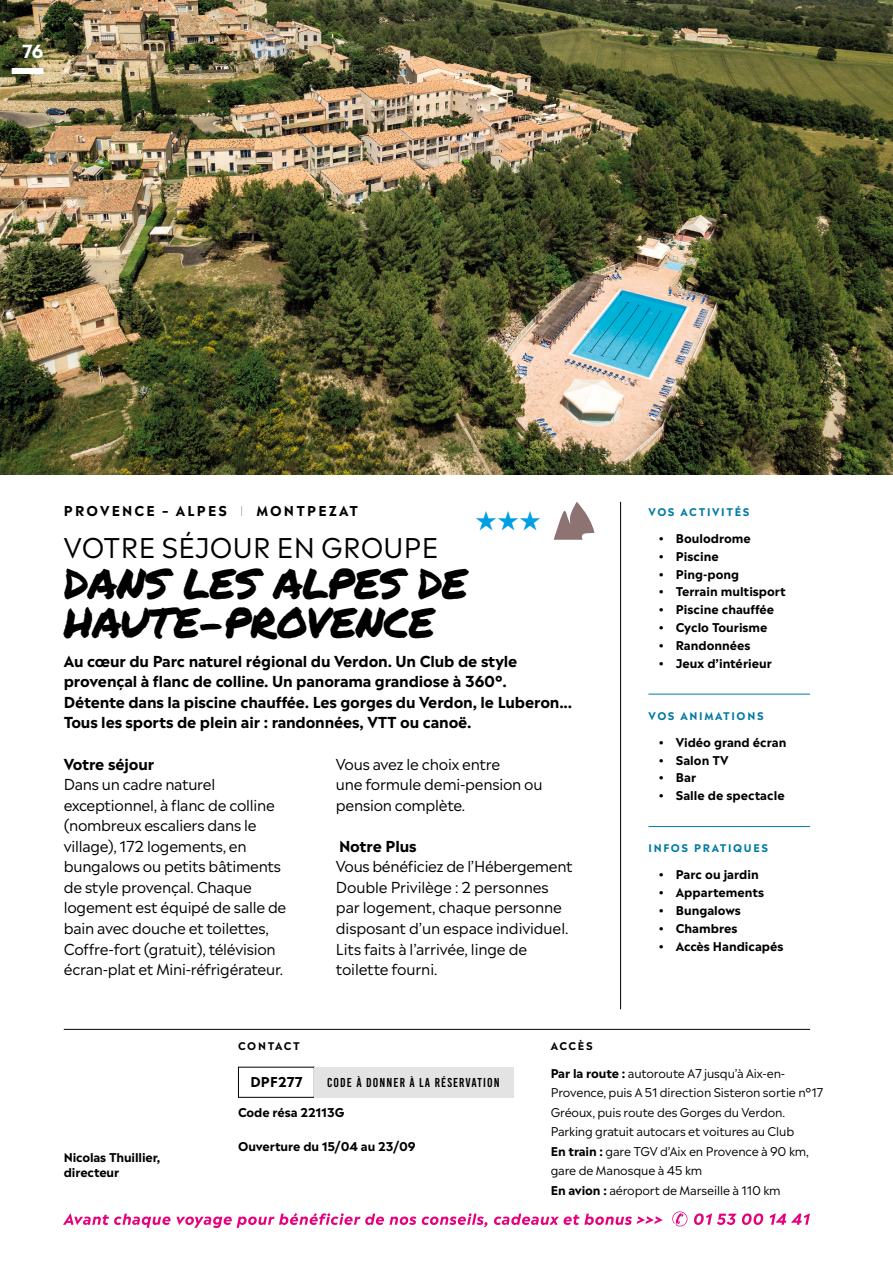
<style>
.page{position:relative;width:893px;height:1263px;background:#fff}
.page>*{position:absolute;margin:0;border:0;box-sizing:border-box;transform-origin:0 0}
.t1{font:42px/39px "Permanent Marker";letter-spacing:-.015em;color:#000}
.t2{font:27px "Madera";letter-spacing:.01em;color:#000}
.t3{font:27px "Zapf Dingbats ITC";color:#009fe3}
.t4{font:700 18px "Madera";color:#fff}
.t5{font:15px/20.5px "Madera";letter-spacing:-.015em;color:#000}
.t6{font:700 15px/20.5px "Madera";letter-spacing:-.01em;color:#000}
.t7{font:700 13.5px "Madera";letter-spacing:.16em;color:#000}
.t8{font:12.9px "Bebas Kai";letter-spacing:.085em;color:#000}
.t9{font:700 12px/15px "Madera";color:#000}
.t10{font:12px/19.5px "Madera";letter-spacing:-.01em;color:#000}
.t11{font:700 10.5px "Madera";letter-spacing:.16em;color:#007aa3}
.t12{font:700 10.5px "Madera";letter-spacing:.145em;color:#000}
.s1{font-weight:100}
.s2{font-weight:700}
</style>
<div class="page">
<hr style="left:64px;top:1029px;width:746px;height:1px;background:#000">
<hr style="left:620px;top:502px;width:1px;height:507px;background:#000">
<svg style="left:63px;top:1211px;width:747px;height:17px"></svg>
<div style="left:238px;top:1067px;width:77px;height:31px;border:1px solid #000"></div>
<div style="left:314px;top:1067px;width:200px;height:31px;background:#e3e3e3"></div>
<hr style="left:648px;top:694px;width:162px;height:1px;background:#007aa3">
<hr style="left:648px;top:826px;width:162px;height:1px;background:#007aa3">
<img style="left:0;top:0;width:893px;height:474px">
<div style="left:12px;top:68px;width:32px;height:6px;background:#fff"></div>
<svg style="left:554px;top:502px;width:41px;height:38px"></svg>
<p class="t4" style="left:22px;top:36px;width:23px">76</p>
<p class="t7" style="left:64px;top:499px;width:296px">PROVENCE – ALPES <span class="s1">I</span> MONTPEZAT</p>
<h2 class="t2" style="left:64px;top:524px;width:376px">VOTRE SÉJOUR EN GROUPE</h2>
<h1 class="t1" style="left:64px;top:563px;width:406px">DANS LES ALPES DE<br>HAUTE-PROVENCE</h1>
<p class="t6" style="left:64px;top:649px;width:510px">Au cœur du Parc naturel régional du Verdon. Un Club de style provençal à flanc de colline. Un panorama grandiose à 360°.<br>Détente dans la piscine chauffée. Les gorges du Verdon, le Luberon...<br>Tous les sports de plein air : randonnées, VTT ou canoë.</p>
<p class="t6" style="left:64px;top:752px;width:92px">Votre séjour</p>
<p class="t5" style="left:64px;top:772px;width:224px">Dans un cadre naturel exceptionnel, à flanc de colline (nombreux escaliers dans le village), 172 logements, en bungalows ou petits bâtiments de style provençal. Chaque logement est équipé de salle de bain avec douche et toilettes,<br>Coffre-fort (gratuit), télévision écran-plat et Mini-réfrigérateur.</p>
<h2 class="t3" style="left:475px;top:508px;width:68px">★★★</h2>
<p class="t5" style="left:336px;top:752px;width:208px">Vous avez le choix entre<br>une formule demi-pension ou pension complète.</p>
<p class="t6" style="left:339px;top:834px;width:79px">Notre Plus</p>
<p class="t5" style="left:336px;top:854px;width:238px">Vous bénéficiez de l’Hébergement<br>Double Privilège : 2 personnes par logement, chaque personne disposant d’un espace individuel.<br>Lits faits à l’arrivée, linge de toilette fourni.</p>
<p class="t11" style="left:648px;top:503px;width:103px">VOS ACTIVITÉS</p>
<p class="t9" style="left:659px;top:529px;width:94px">• Boulodrome</p>
<p class="t9" style="left:659px;top:547px;width:61px">• Piscine</p>
<p class="t9" style="left:659px;top:565px;width:82px">• Ping-pong</p>
<p class="t9" style="left:659px;top:583px;width:129px">• Terrain multisport</p>
<p class="t9" style="left:659px;top:601px;width:117px">• Piscine chauffée</p>
<p class="t9" style="left:659px;top:619px;width:110px">• Cyclo Tourisme</p>
<p class="t9" style="left:659px;top:636px;width:93px">• Randonnées</p>
<p class="t9" style="left:659px;top:654px;width:115px">• Jeux d’intérieur</p>
<p class="t11" style="left:648px;top:707px;width:117px">VOS ANIMATIONS</p>
<p class="t9" style="left:659px;top:733px;width:129px">• Vidéo grand écran</p>
<p class="t9" style="left:659px;top:751px;width:71px">• Salon TV</p>
<p class="t9" style="left:659px;top:769px;width:39px">• Bar</p>
<p class="t9" style="left:659px;top:787px;width:127px">• Salle de spectacle</p>
<p class="t11" style="left:648px;top:839px;width:121px">INFOS PRATIQUES</p>
<p class="t9" style="left:659px;top:865px;width:101px">• Parc ou jardin</p>
<p class="t9" style="left:659px;top:883px;width:107px">• Appartements</p>
<p class="t9" style="left:659px;top:901px;width:84px">• Bungalows</p>
<p class="t9" style="left:659px;top:919px;width:80px">• Chambres</p>
<p class="t9" style="left:659px;top:937px;width:126px">• Accès Handicapés</p>
<p class="t9" style="left:64px;top:1148px;width:98px">Nicolas Thuillier, directeur</p>
<p class="t12" style="left:238px;top:1037px;width:63px">CONTACT</p>
<p class="t7" style="left:250px;top:1070px;width:54px">DPF277</p>
<p class="t8" style="left:327px;top:1076px;width:174px">CODE À DONNER À LA RÉSERVATION</p>
<p class="t9" style="left:238px;top:1103px;width:108px">Code résa 22113G</p>
<p class="t9" style="left:238px;top:1137px;width:179px">Ouverture du 15/04 au 23/09</p>
<p class="t12" style="left:551px;top:1037px;width:43px">ACCÈS</p>
<p class="t10" style="left:551px;top:1062px;width:274px"><span class="s2">Par la route :</span> autoroute A7 jusqu’à Aix-en-Provence, puis A 51 direction Sisteron sortie n°17<br>Gréoux, puis route des Gorges du Verdon.<br>Parking gratuit autocars et voitures au Club<br><span class="s2">En train :</span> gare TGV d’Aix en Provence à 90 km, gare de Manosque à 45 km<br><span class="s2">En avion :</span> aéroport de Marseille à 110 km</p>
</div>
